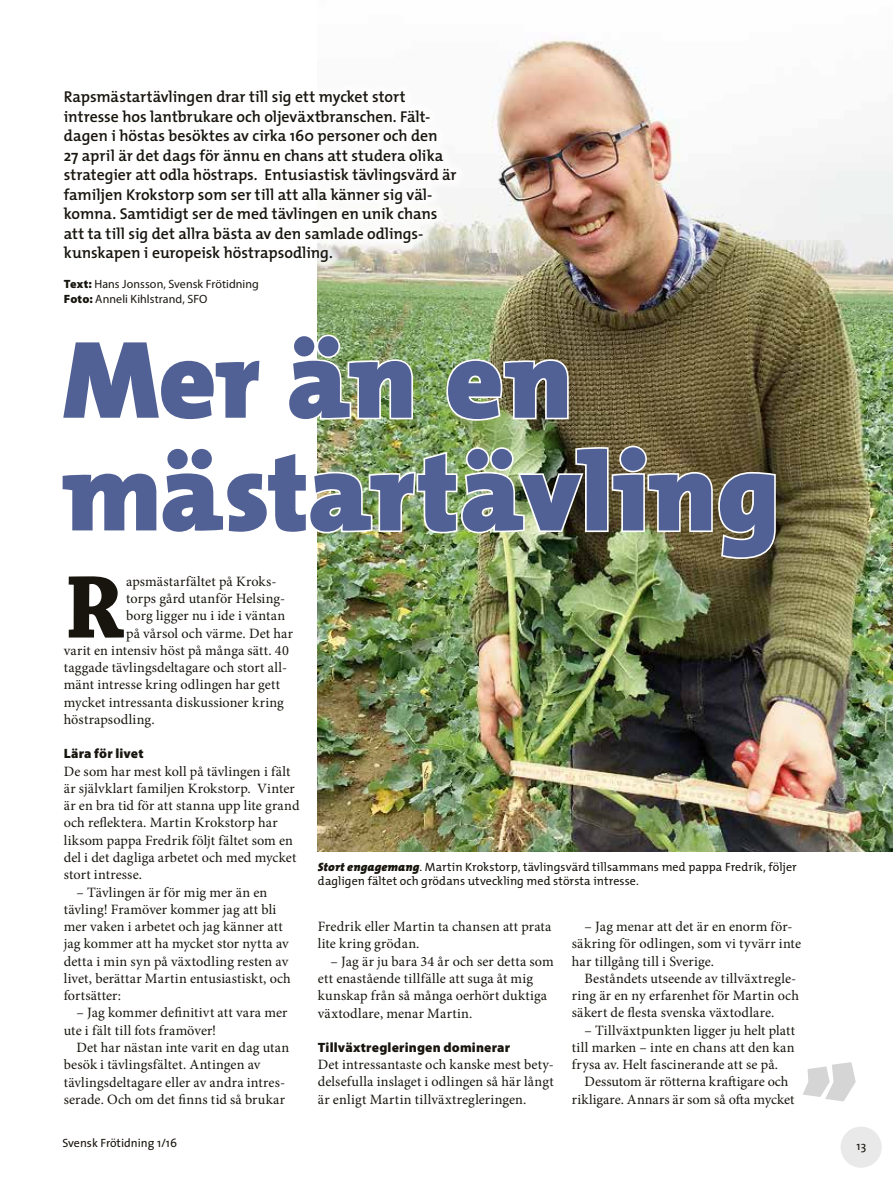
<style>
.page{position:relative;width:893px;height:1200px;background:#fff}
.page>*{position:absolute;margin:0;border:0;box-sizing:border-box;transform-origin:0 0}
.t1{font:900 111.45px/112.6px "The Mix";color:#526195}
.t2{font:italic 900 96px "Gingar";color:#d5d5d5}
.t3{font:700 93.9px "Chaparral Pro";color:#18150e}
.t4{font:600 15.75px/19.5px "The Mix";color:#18150e}
.t5{font:14.25px/17.2px "Minion Pro";letter-spacing:.01em;color:#18150e}
.t6{font:900 13.5px "Myriad Pro";letter-spacing:.01em;color:#18150e}
.t7{font:12px/14.2px "The Mix";letter-spacing:.005em;color:#18150e}
.t8{font:12px/15px "Myriad Pro";letter-spacing:.005em;color:#18150e}
.t9{font:12px "The Sans";color:#18150e}
.s1{font-weight:900}
.s2{font-weight:900;font-style:italic}
</style>
<div class="page">
<div style="left:840px;top:1126px;width:42px;height:41px;background:#e9e9e9;border-radius:50%"></div>
<img style="left:318px;top:39px;width:575px;height:811px">
<img style="left:317px;top:333px;width:98px;height:89px">
<img style="left:445px;top:357px;width:125px;height:65px">
<img style="left:317px;top:444px;width:460px;height:116px">
<div style="left:54px;top:80px;width:412px;height:233px;background:#fff"></div>
<p class="t4" style="left:64px;top:87px;width:394px">Rapsmästartävlingen drar till sig ett mycket stort intresse hos lantbrukare och oljeväxtbranschen. Fält&shy;dagen i höstas besöktes av cirka 160 personer och den<br>27 april är det dags för ännu en chans att studera olika strategier att odla höstraps. Entusiastisk tävlingsvärd är familjen Krokstorp som ser till att alla känner sig väl&shy;komna. Samtidigt ser de med tävlingen en unik chans att ta till sig det allra bästa av den samlade odlings&shy;kunskapen i europeisk höstrapsodling.</p>
<p class="t8" style="left:64px;top:276px;width:197px"><span class="s1">Text:</span> Hans Jonsson, Svensk Frötidning<br><span class="s1">Foto:</span> Anneli Kihlstrand, SFO</p>
<h1 class="t1" style="left:63px;top:321px;width:718px">Mer än en mästartävling</h1>
<h3 class="t3" style="left:64px;top:552px;width:61px">R</h3>
<p class="t5" style="left:126px;top:572px;width:152px">apsmästarfältet på Kroks-</p>
<p class="t5" style="left:126px;top:589px;width:160px">torps gård utanför Helsing-</p>
<p class="t5" style="left:126px;top:607px;width:160px">borg ligger nu i ide i väntan</p>
<p class="t5" style="left:126px;top:624px;width:168px">på vårsol och värme. Det har</p>
<p class="t5" style="left:64px;top:641px;width:227px">varit en intensiv höst på många sätt. 40</p>
<p class="t5" style="left:64px;top:658px;width:225px">taggade tävlingsdeltagare och stort all-</p>
<p class="t5" style="left:64px;top:676px;width:218px">mänt intresse kring odlingen har gett</p>
<p class="t5" style="left:64px;top:693px;width:222px">mycket intressanta diskussioner kring</p>
<p class="t5" style="left:64px;top:710px;width:92px">höstrapsodling.</p>
<p class="t6" style="left:64px;top:744px;width:81px">Lära för livet</p>
<p class="t5" style="left:64px;top:762px;width:237px">De som har mest koll på tävlingen i fält är självklart familjen Krokstorp. Vinter är en bra tid för att stanna upp lite grand och reflektera. Martin Krokstorp har liksom pappa Fredrik följt fältet som en del i det dagliga arbetet och med mycket stort intresse.</p>
<p class="t5" style="left:64px;top:883px;width:229px;text-indent:13px">– Tävlingen är för mig mer än en tävling! Framöver kommer jag att bli mer vaken i arbetet och jag känner att jag kommer att ha mycket stor nytta av detta i min syn på växtodling resten av livet, berättar Martin entusiastiskt, och fortsätter:</p>
<p class="t5" style="left:64px;top:1004px;width:225px;text-indent:13px">– Jag kommer definitivt att vara mer ute i fält till fots framöver!</p>
<p class="t5" style="left:64px;top:1038px;width:227px;text-indent:13px">Det har nästan inte varit en dag utan besök i tävlingsfältet. Antingen av tävlingsdeltagare eller av andra intres&shy;serade. Och om det finns tid så brukar</p>
<p class="t9" style="left:63px;top:1132px;width:116px">Svensk Frötidning 1/16</p>
<p class="t7" style="left:318px;top:859px;width:480px"><span class="s2">Stort engagemang</span>. Martin Krokstorp, tävlingsvärd tillsammans med pappa Fredrik, följer dagligen fältet och grödans utveckling med största intresse.</p>
<p class="t5" style="left:318px;top:917px;width:235px">Fredrik eller Martin ta chansen att prata lite kring grödan.</p>
<p class="t5" style="left:318px;top:952px;width:237px;text-indent:13px">– Jag är ju bara 34 år och ser detta som ett enastående tillfälle att suga åt mig kunskap från så många oerhört duktiga växtodlare, menar Martin.</p>
<p class="t6" style="left:318px;top:1037px;width:194px">Tillväxtregleringen dominerar</p>
<p class="t5" style="left:318px;top:1055px;width:238px;text-align:justify">Det intressantaste och kanske mest bety&shy;delsefulla inslaget i odlingen så här långt är enligt Martin tillväxtregleringen.</p>
<p class="t5" style="left:572px;top:917px;width:231px;text-indent:13px">– Jag menar att det är en enorm för&shy;säkring för odlingen, som vi tyvärr inte har tillgång till i Sverige.</p>
<p class="t5" style="left:572px;top:969px;width:229px;text-indent:13px">Beståndets utseende av tillväxtregle&shy;ring är en ny erfarenhet för Martin och säkert de flesta svenska växtodlare.</p>
<p class="t5" style="left:572px;top:1021px;width:225px;text-align:justify;text-indent:13px">– Tillväxtpunkten ligger ju helt platt till marken – inte en chans att den kan frysa av. Helt fascinerande att se på.</p>
<p class="t5" style="left:572px;top:1073px;width:224px;text-align:center">Dessutom är rötterna kraftigare och rikligare. Annars är som så ofta mycket</p>
<h2 class="t2" style="left:800px;top:1024px;width:59px">»</h2>
<p class="t9" style="left:857px;top:1135px;width:11px">13</p>
</div>
